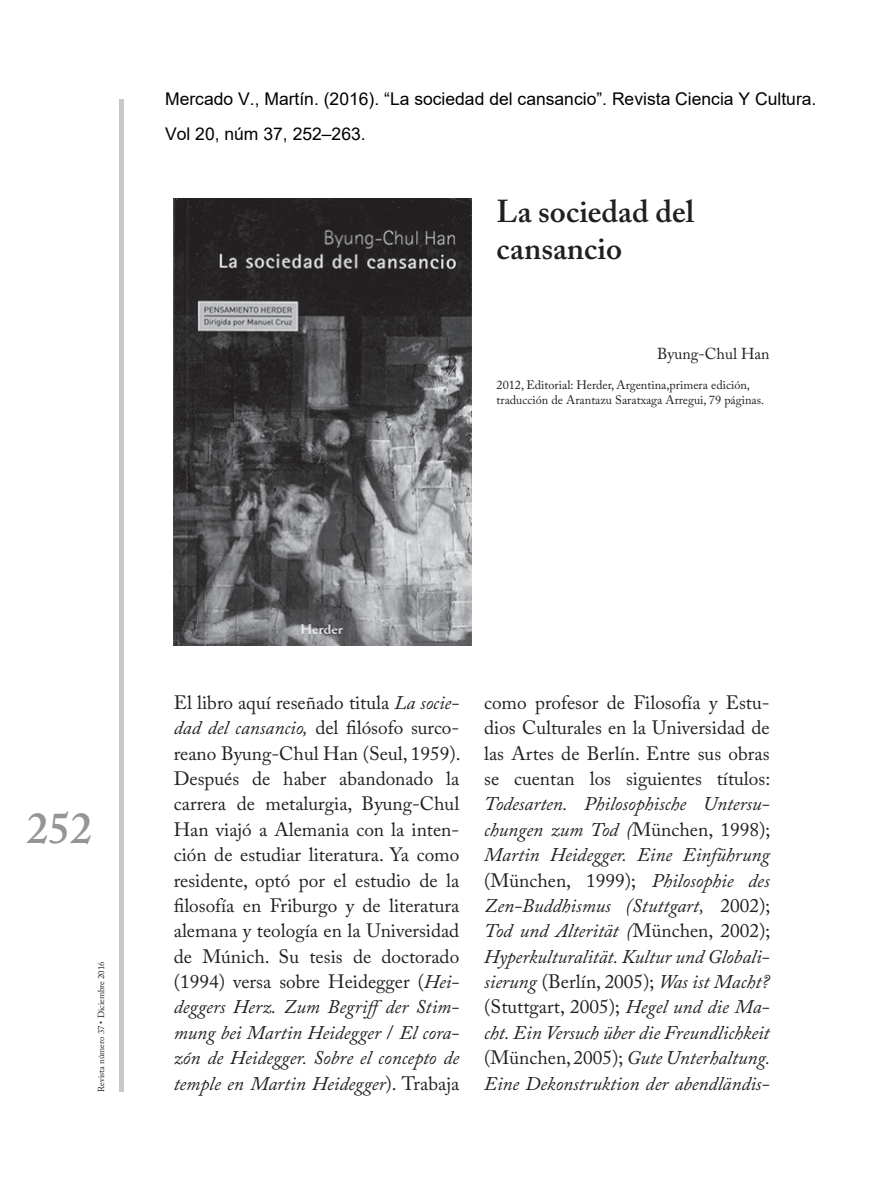
<style>
.page{position:relative;width:869px;height:1191px;background:#fff}
.page>*{position:absolute;margin:0;border:0;box-sizing:border-box;transform-origin:0 0}
.t1{font:600 43.75px "Adobe Caslon Pro";color:#939598}
.t2{font:600 31.5px/37.8px "Adobe Caslon Pro";color:#231f20}
.t3{font:19.25px/25.4px "Adobe Caslon Pro";color:#231f20;text-align:justify}
.t4{font:italic 19.25px/25.4px "Adobe Caslon Pro";color:#231f20;text-align:justify}
.t5{font:17.5px/35px "Arial";color:#000}
.t6{font:15.75px "Adobe Caslon Pro";color:#231f20}
.t7{font:12.25px/14.7px "Adobe Caslon Pro";color:#231f20}
.t8{font:8.75px "Adobe Caslon Pro";color:#231f20}
.s1{font-style:italic}
.s2{font-style:normal}
</style>
<div class="page">
<div style="left:119px;top:99px;width:5px;height:992px;background:#c7c8ca"></div>
<img style="left:174px;top:198px;width:297px;height:447px">
<p class="t5" style="left:165px;top:81px;width:652px">Mercado V., Martín. (2016). “La sociedad del cansancio”. Revista Ciencia Y Cultura.<br>Vol 20, núm 37, 252–263.</p>
<h2 class="t2" style="left:496px;top:192px;width:199px">La sociedad del cansancio</h2>
<p class="t6" style="left:657px;top:345px;width:114px">Byung-Chul Han</p>
<p class="t7" style="left:496px;top:377px;width:269px">2012, Editorial: Herder, Argentina,primera edición, traducción de Arantazu Saratxaga Arregui, 79 páginas.</p>
<h1 class="t1" style="left:27px;top:802px;width:67px">252</h1>
<p class="t8" style="left:96px;top:1091px;width:132px;rotate:-90deg">Revista número 37 • Diciembre 2016</p>
<p class="t3" style="left:174px;top:689px;width:288px">El libro aquí reseñado titula <span class="s1">La socie&shy;dad del cansancio,</span> del filósofo surco&shy;reano Byung-Chul Han (Seul, 1959).<br>Después de haber abandonado la carrera de metalurgia, Byung-Chul Han viajó a Alemania con la inten&shy;ción de estudiar literatura. Ya como residente, optó por el estudio de la filosofía en Friburgo y de literatura alemana y teología en la Universidad de Múnich. Su tesis de doctorado (1994) versa sobre Heidegger (<span class="s1">Hei&shy;deggers Herz. Zum Begriffder Stim&shy;mung bei Martin Heidegger</span> / <span class="s1">El cora&shy;zón de Heidegger. Sobre el concepto de temple en Martin Heidegger</span>). Trabaja</p>
<p class="t3" style="left:484px;top:689px;width:287px">como profesor de Filosofía y Estu&shy;dios Culturales en la Universidad de las Artes de Berlín. Entre sus obras se cuentan los siguientes títulos:</p>
<p class="t4" style="left:484px;top:791px;width:287px">Todesarten. Philosophische Untersu&shy;chungen zum Tod (<span class="s2">München, 1998); </span>Martin Heidegger. Eine Einführung <span class="s2">(München, 1999);</span> Philosophie des Zen-Buddhismus (Stuttgart, <span class="s2">2002); </span>Tod und Alterität (<span class="s2">München, 2002); </span>Hyperkulturalität. Kultur und Globali&shy;sierung <span class="s2">(Berlín, 2005);</span> Was ist Macht? <span class="s2">(Stuttgart, 2005);</span> Hegel und die Ma&shy;cht. Ein Versuch über die Freundlichkeit <span class="s2">(München, 2005);</span> Gute Unterhaltung.<br>Eine Dekonstruktion der abendländis-</p>
</div>
